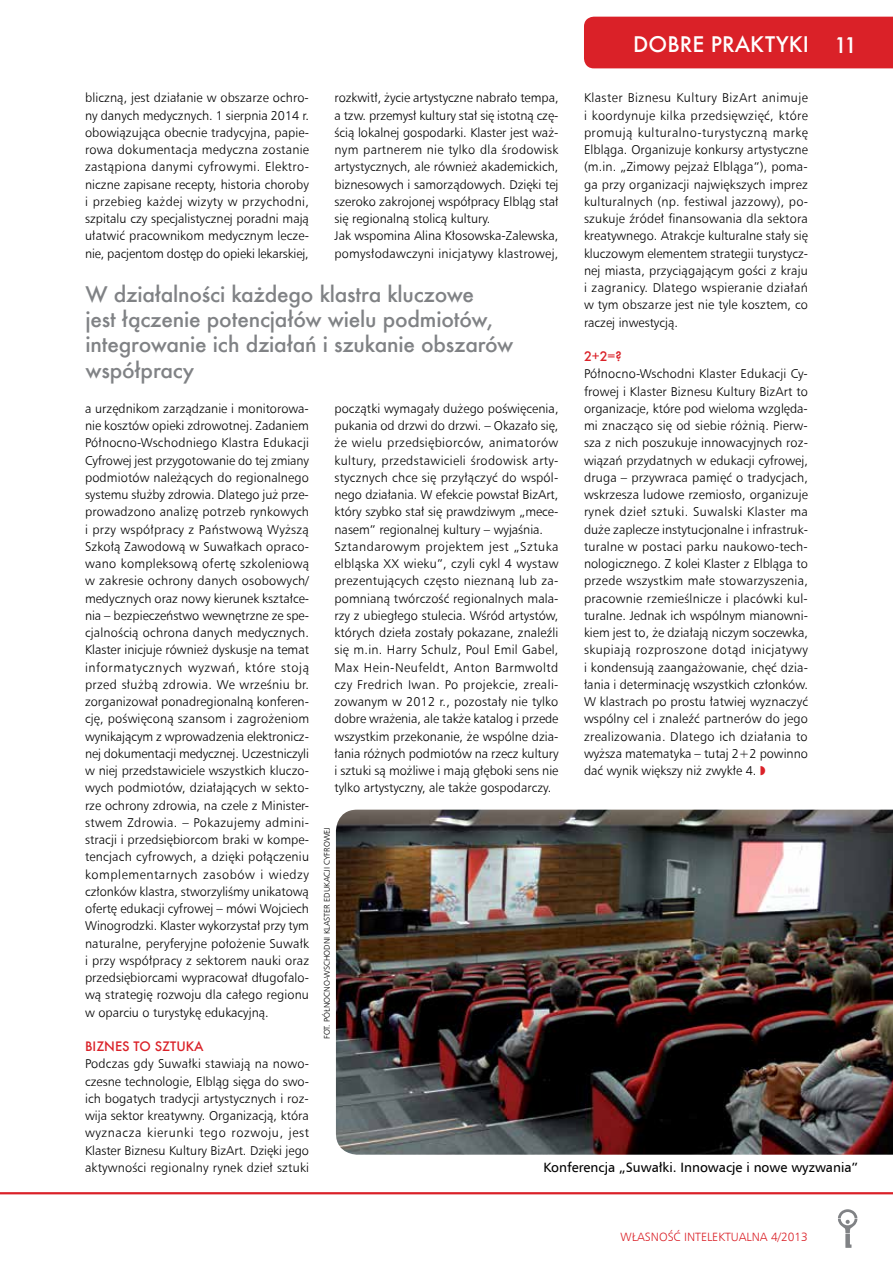
<style>
.page{position:relative;width:893px;height:1263px;background:#fff}
.page>*{position:absolute;margin:0;border:0;box-sizing:border-box;transform-origin:0 0}
.t1{font:500 21px/25.2px "Futura";letter-spacing:-.01em;color:#808285}
.t2{font:500 21px "Futura";color:#fff}
.t3{font:13.5px "Humnst 777 EU";color:#000}
.t4{font:12.75px/17.2px "Humnst 777 Lt EU";color:#000;text-align:justify}
.t5{font:500 12.75px "Futura";color:#da2128}
.t6{font:12px "Humnst 777 Lt EU";color:#da2128}
.t7{font:8.25px "Humnst 777 Lt EU";color:#000}
</style>
<div class="page">
<div style="left:584px;top:17px;width:309px;height:51px;background:#da2128"></div>
<hr style="left:0;top:1192px;width:893px;height:2px;background:#da2128">
<svg style="left:838px;top:1209px;width:20px;height:39px"></svg>
<img style="left:336px;top:810px;width:557px;height:345px">
<h1 class="t2" style="left:633px;top:30px;width:177px">Dobre praktyki</h1>
<h1 class="t2" style="left:834px;top:31px;width:24px">11</h1>
<p class="t4" style="left:85px;top:89px;width:225px">bliczną, jest działanie w obszarze ochro&shy;ny danych medycznych. 1 sierpnia 2014 r. obowiązująca obecnie tradycyjna, papie&shy;rowa dokumentacja medyczna zostanie zastąpiona danymi cyfrowymi. Elektro&shy;niczne zapisane recepty, historia choroby i przebieg każdej wizyty w przychodni, szpitalu czy specjalistycznej poradni mają ułatwić pracownikom medycznym lecze&shy;nie, pacjentom dostęp do opieki lekarskiej,</p>
<p class="t4" style="left:334px;top:89px;width:226px;text-align:left">rozkwitł, życie artystyczne nabrało tempa, a tzw. przemysł kultury stał się istotną czę&shy;ścią lokalnej gospodarki. Klaster jest waż&shy;nym partnerem nie tylko dla środowisk artystycznych, ale również akademickich, biznesowych i samorządowych. Dzięki tej szeroko zakrojonej współpracy Elbląg stał się regionalną stolicą kultury.<br>Jak wspomina Alina Kłosowska-Zalewska, pomysłodawczyni inicjatywy klastrowej,</p>
<p class="t4" style="left:584px;top:89px;width:226px">Klaster Biznesu Kultury BizArt animuje i koordynuje kilka przedsięwzięć, które promują kulturalno-turystyczną markę Elbląga. Organizuje konkursy artystyczne (m.in. „Zimowy pejzaż Elbląga”), poma&shy;ga przy organizacji największych imprez kulturalnych (np. festiwal jazzowy), po&shy;szukuje źródeł finansowania dla sektora kreatywnego. Atrakcje kulturalne stały się kluczowym elementem strategii turystycz&shy;nej miasta, przyciągającym gości z kraju i zagranicy. Dlatego wspieranie działań w tym obszarze jest nie tyle kosztem, co raczej inwestycją.</p>
<p class="t5" style="left:584px;top:348px;width:39px">2+2=?</p>
<p class="t4" style="left:584px;top:365px;width:226px">Północno-Wschodni Klaster Edukacji Cy&shy;frowej i Klaster Biznesu Kultury BizArt to organizacje, które pod wieloma względa&shy;mi znacząco się od siebie różnią. Pierw&shy;sza z nich poszukuje innowacyjnych roz&shy;wiązań przydatnych w edukacji cyfrowej, druga – przywraca pamięć o tradycjach, wskrzesza ludowe rzemiosło, organizuje rynek dzieł sztuki. Suwalski Klaster ma duże zaplecze instytucjonalne i infrastruk&shy;turalne w postaci parku naukowo-tech&shy;nologicznego. Z kolei Klaster z Elbląga to przede wszystkim małe stowarzyszenia, pracownie rzemieślnicze i placówki kul&shy;turalne. Jednak ich wspólnym mianowni&shy;kiem jest to, że działają niczym soczewka, skupiają rozproszone dotąd inicjatywy i kondensują zaangażowanie, chęć dzia&shy;łania i determinację wszystkich członków.<br>W klastrach po prostu łatwiej wyznaczyć wspólny cel i znaleźć partnerów do jego zrealizowania. Dlatego ich działania to wyższa matematyka – tutaj 2+2 powinno dać wynik większy niż zwykłe 4.</p>
<h1 class="t1" style="left:85px;top:281px;width:430px">W działalności każdego klastra kluczowe<br>jest łączenie potencjałów wielu podmiotów, integrowanie ich działań i szukanie obszarów współpracy</h1>
<p class="t4" style="left:85px;top:400px;width:226px">a urzędnikom zarządzanie i monitorowa&shy;nie kosztów opieki zdrowotnej. Zadaniem Północno-Wschodniego Klastra Edukacji Cyfrowej jest przygotowanie do tej zmiany podmiotów należących do regionalnego systemu służby zdrowia. Dlatego już prze&shy;prowadzono analizę potrzeb rynkowych i przy współpracy z Państwową Wyższą Szkołą Zawodową w Suwałkach opraco&shy;wano kompleksową ofertę szkoleniową w zakresie ochrony danych osobowych/ medycznych oraz nowy kierunek kształce&shy;nia – bezpieczeństwo wewnętrzne ze spe&shy;cjalnością ochrona danych medycznych.<br>Klaster inicjuje również dyskusje na temat informatycznych wyzwań, które stoją przed służbą zdrowia. We wrześniu br. zorganizował ponadregionalną konferen&shy;cję, poświęconą szansom i zagrożeniom wynikającym z wprowadzenia elektronicz&shy;nej dokumentacji medycznej. Uczestniczyli w niej przedstawiciele wszystkich kluczo&shy;wych podmiotów, działających w sekto&shy;rze ochrony zdrowia, na czele z Minister&shy;stwem Zdrowia. – Pokazujemy admini&shy;stracji i przedsiębiorcom braki w kompe&shy;tencjach cyfrowych, a dzięki połączeniu komplementarnych zasobów i wiedzy członków klastra, stworzyliśmy unikatową ofertę edukacji cyfrowej – mówi Wojciech Winogrodzki. Klaster wykorzystał przy tym naturalne, peryferyjne położenie Suwałk i przy współpracy z sektorem nauki oraz przedsiębiorcami wypracował długofalo&shy;wą strategię rozwoju dla całego regionu w oparciu o turystykę edukacyjną.</p>
<p class="t5" style="left:85px;top:1038px;width:120px">Bizn es to sztuka</p>
<p class="t4" style="left:85px;top:1055px;width:226px">Podczas gdy Suwałki stawiają na nowo&shy;czesne technologie, Elbląg sięga do swo&shy;ich bogatych tradycji artystycznych i roz&shy;wija sektor kreatywny. Organizacją, która wyznacza kierunki tego rozwoju, jest Klaster Biznesu Kultury BizArt. Dzięki jego aktywności regionalny rynek dzieł sztuki</p>
<p class="t4" style="left:334px;top:400px;width:226px;text-align:left">początki wymagały dużego poświęcenia, pukania od drzwi do drzwi. – Okazało się, że wielu przedsiębiorców, animatorów kultury, przedstawicieli środowisk arty&shy;stycznych chce się przyłączyć do wspól&shy;nego działania. W efekcie powstał BizArt, który szybko stał się prawdziwym „mece&shy;nasem” regionalnej kultury – wyjaśnia.<br>Sztandarowym projektem jest „Sztuka elbląska XX wieku”, czyli cykl 4 wystaw prezentujących często nieznaną lub za&shy;pomnianą twórczość regionalnych mala&shy;rzy z ubiegłego stulecia. Wśród artystów, których dzieła zostały pokazane, znaleźli się m.in. Harry Schulz, Poul Emil Gabel, Max Hein-Neufeldt, Anton Barmwoltd czy Fredrich Iwan. Po projekcie, zreali&shy;zowanym w 2012 r., pozostały nie tylko dobre wrażenia, ale także katalog i przede wszystkim przekonanie, że wspólne dzia&shy;łania różnych podmiotów na rzecz kultury i sztuki są możliwe i mają głęboki sens nie tylko artystyczny, ale także gospodarczy.</p>
<p class="t7" style="left:322px;top:1039px;width:212px;rotate:-90deg">fot. Północno -Wschodni Klaster Edukacji Cyfrowej</p>
<p class="t3" style="left:543px;top:1159px;width:316px">Konferencja „Suwałki. Innowacje i nowe wyzwania”</p>
<p class="t6" style="left:621px;top:1229px;width:189px">Własność intelektualna 4/2013</p>
</div>
